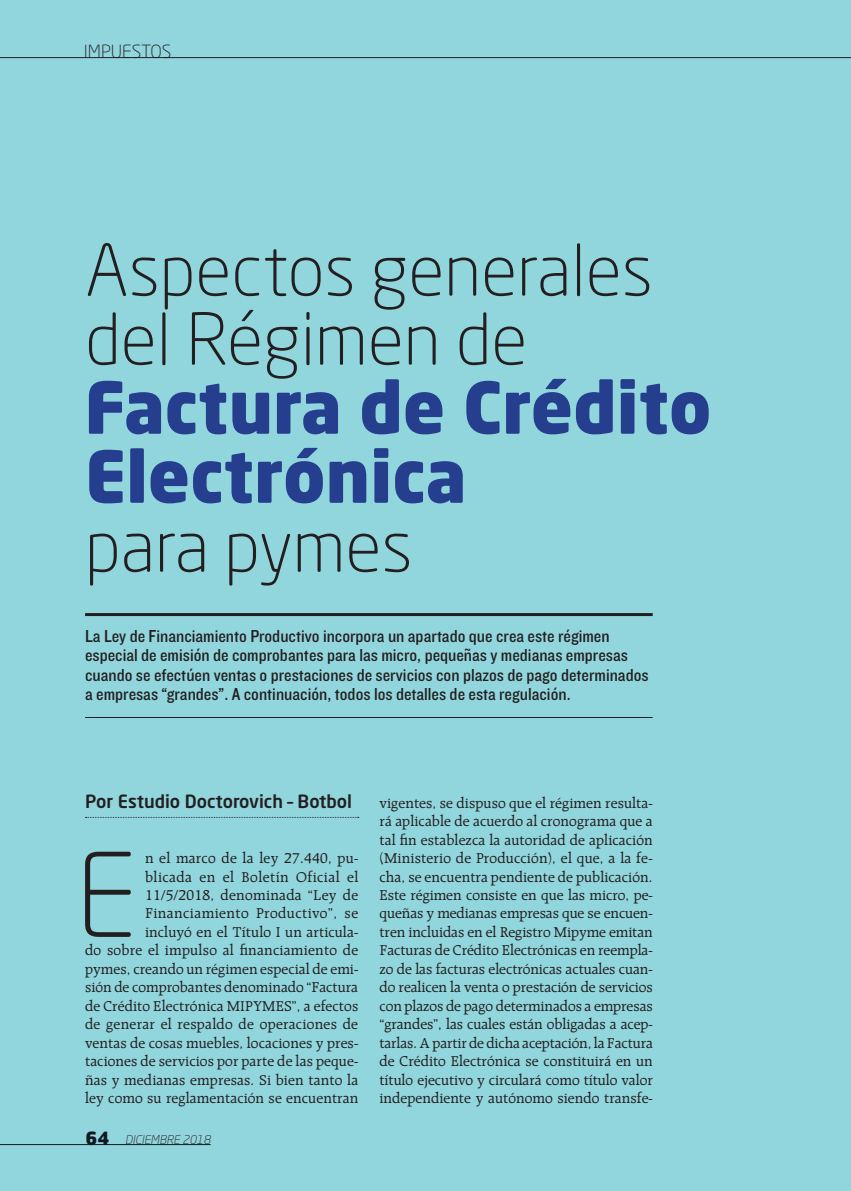
<style>
.page{position:relative;width:851px;height:1191px;background:#fff}
.page>*{position:absolute;margin:0;border:0;box-sizing:border-box;transform-origin:0 0}
.texto{font:300 114.6px "Neo Sans Std";color:#231f20}
.t1{font:300 70.5px "Neo Sans Std";color:#231f20}
.t2{font:900 70.5px/69px "Neo Sans Std";color:#253f8e}
.t3{font:18px/19.5px "Knockout HTF30 Junior Welterwt";color:#231f20}
.t4{font:500 18px "Neo Sans Std";color:#231f20}
.t5{font:300 18px "Neo Sans Std";color:#231f20}
.texto-2{font:15.3px/18.5px "Raleigh";letter-spacing:.01em;color:#231f20;text-align:justify}
.t6{font:italic 300 12px "Neo Sans Std";color:#231f20}
.s1{font-weight:900;font-style:normal;font-size:18px;color:#101a21}
</style>
<div class="page">
<div style="left:0;top:0;width:850px;height:1191px;background:#92d6dd"></div>
<hr style="left:0;top:57px;width:850px;height:1px;background:#231f20">
<hr style="left:0;top:1144px;width:210px;height:1px;background:#101a21">
<svg style="left:85px;top:817px;width:274px;height:1px"></svg>
<hr style="left:85px;top:613px;width:567px;height:3px;background:#231f20">
<hr style="left:85px;top:717px;width:567px;height:1px;background:#231f20">
<p class="t5" style="left:84px;top:40px;width:89px">IMPUESTOS</p>
<p class="t1" style="left:85px;top:228px;width:569px">Aspectos generales</p>
<p class="t1" style="left:85px;top:297px;width:443px">del Régimen de</p>
<p class="t2" style="left:85px;top:371px;width:627px">Factura de Crédito<br>Electrónica</p>
<p class="t1" style="left:85px;top:504px;width:329px">para pymes</p>
<p class="t3" style="left:85px;top:626px;width:565px">La Ley de Financiamiento Productivo incorpora un apartado que crea este régimen especial de emisión de comprobantes para las micro, pequeñas y medianas empresas cuando se efectúen ventas o prestaciones de servicios con plazos de pago determinados a empresas “grandes”. A continuación, todos los detalles de esta regulación.</p>
<p class="t4" style="left:85px;top:790px;width:268px">Por Estudio Doctorovich – Botbol</p>
<p class="texto-2" style="left:85px;top:849px;width:275px;text-align:right">n el marco de la ley 27.440, pu-<br>blicada en el Boletín Oficial el 11/5/2018, denominada “Ley de Financiamiento Productivo”, se<br>incluyó en el Título I un articula-<br>do sobre el impulso al financiamiento de pymes, creando un régimen especial de emi&shy;sión de comprobantes denominado “Factura de Crédito Electrónica MIPYMES”, a efectos de generar el respaldo de operaciones de ventas de cosas muebles, locaciones y pres&shy;taciones de servicios por parte de las peque&shy;ñas y medianas empresas. Si bien tanto la ley como su reglamentación se encuentran</p>
<p class="texto" style="left:76px;top:826px;width:63px">E</p>
<p class="t6" style="left:85px;top:1133px;width:126px"><span class="s1">64</span> DICIEMBRE 2018</p>
<p class="texto-2" style="left:379px;top:793px;width:275px">vigentes, se dispuso que el régimen resulta&shy;rá aplicable de acuerdo al cronograma que a tal fin establezca la autoridad de aplicación (Ministerio de Producción), el que, a la fe&shy;cha, se encuentra pendiente de publicación.</p>
<p class="texto-2" style="left:379px;top:885px;width:275px">Este régimen consiste en que las micro, pe&shy;queñas y medianas empresas que se encuen&shy;tren incluidas en el Registro Mipyme emitan Facturas de Crédito Electrónicas en reempla&shy;zo de las facturas electrónicas actuales cuan&shy;do realicen la venta o prestación de servicios con plazos de pago determinados a empresas “grandes”, las cuales están obligadas a acep&shy;tarlas. A partir de dicha aceptación, la Factura de Crédito Electrónica se constituirá en un título ejecutivo y circulará como título valor independiente y autónomo siendo transfe-</p>
</div>
